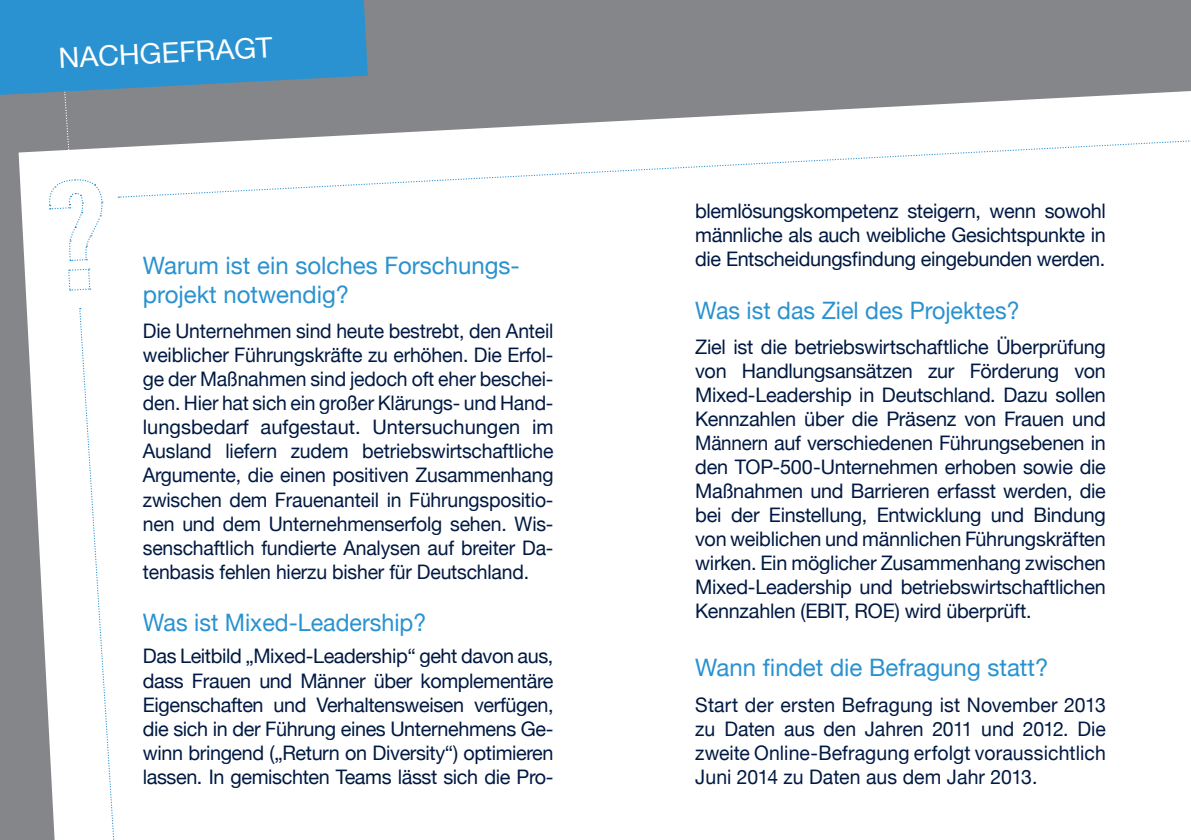
<style>
.page{position:relative;width:1191px;height:840px;background:#fff}
.page>*{position:absolute;margin:0;border:0;box-sizing:border-box;transform-origin:0 0}
.t1{font:28px "Helvetica Neue";color:#fff}
.t2{font:24px/28.8px "Helvetica Neue";color:#2a92d0}
.t3{font:20px/24px "Helvetica Neue";letter-spacing:-.015em;color:#001942;text-align:justify}
</style>
<div class="page">
<div style="left:0;top:0;width:1191px;height:839px;background:#848689"></div>
<div style="left:19px;top:153px;width:1172px;height:686px;background:#fff"></div>
<svg style="left:119px;top:91px;width:1072px;height:107px"></svg>
<svg style="left:48px;top:179px;width:55px;height:82px"></svg>
<svg style="left:68px;top:268px;width:23px;height:23px"></svg>
<div style="left:79px;top:308px;width:38px;height:532px;background:#fff"></div>
<svg style="left:0;top:0;width:368px;height:153px"></svg>
<h1 class="t1" style="left:58px;top:38px;width:216px;rotate:-3deg">NACHGEFRAGT</h1>
<p class="t2" style="left:143px;top:252px;width:378px">Warum ist ein solches Forschungs&shy;projekt notwendig?</p>
<p class="t3" style="left:143px;top:320px;width:412px">Die Unternehmen sind heute bestrebt, den Anteil weiblicher Führungskräfte zu erhöhen. Die Erfol&shy;ge der Maßnahmen sind jedoch oft eher beschei&shy;den. Hier hat sich ein großer Klärungs- und Hand&shy;lungsbedarf aufgestaut. Untersuchungen im Ausland liefern zudem betriebswirtschaftliche Argumente, die einen positiven Zusammenhang zwischen dem Frauenanteil in Führungspositio&shy;nen und dem Unternehmenserfolg sehen. Wis&shy;senschaftlich fundierte Analysen auf breiter Da&shy;tenbasis fehlen hierzu bisher für Deutschland.</p>
<p class="t2" style="left:143px;top:609px;width:285px">Was ist Mixed-Leadership?</p>
<p class="t3" style="left:143px;top:645px;width:412px">Das Leitbild „Mixed-Leadership“ geht davon aus, dass Frauen und Männer über komplementäre Eigenschaften und Verhaltensweisen verfügen, die sich in der Führung eines Unternehmens Ge&shy;winn bringend („Return on Diversity“) optimieren lassen. In gemischten Teams lässt sich die Pro-</p>
<p class="t3" style="left:695px;top:200px;width:412px">blemlösungskompetenz steigern, wenn sowohl männliche als auch weibliche Gesichtspunkte in die Entscheidungsfindung eingebunden werden.</p>
<p class="t2" style="left:695px;top:297px;width:326px">Was ist das Ziel des Projektes?</p>
<p class="t3" style="left:695px;top:336px;width:412px">Ziel ist die betriebswirtschaftliche Überprüfung von Handlungsansätzen zur Förderung von Mixed-Leadership in Deutschland. Dazu sollen Kennzahlen über die Präsenz von Frauen und Männern auf verschiedenen Führungsebenen in den TOP-500-Unternehmen erhoben sowie die Maßnahmen und Barrieren erfasst werden, die bei der Einstellung, Entwicklung und Bindung von weiblichen und männlichen Führungskräften wirken. Ein möglicher Zusammenhang zwischen Mixed-Leadership und betriebswirtschaftlichen Kennzahlen (EBIT, ROE) wird überprüft.</p>
<p class="t2" style="left:695px;top:654px;width:354px">Wann findet die Befragung statt?</p>
<p class="t3" style="left:695px;top:693px;width:412px">Start der ersten Befragung ist November 2013 zu Daten aus den Jahren 2011 und 2012. Die zweite Online-Befragung erfolgt voraussichtlich Juni 2014 zu Daten aus dem Jahr 2013.</p>
</div>
